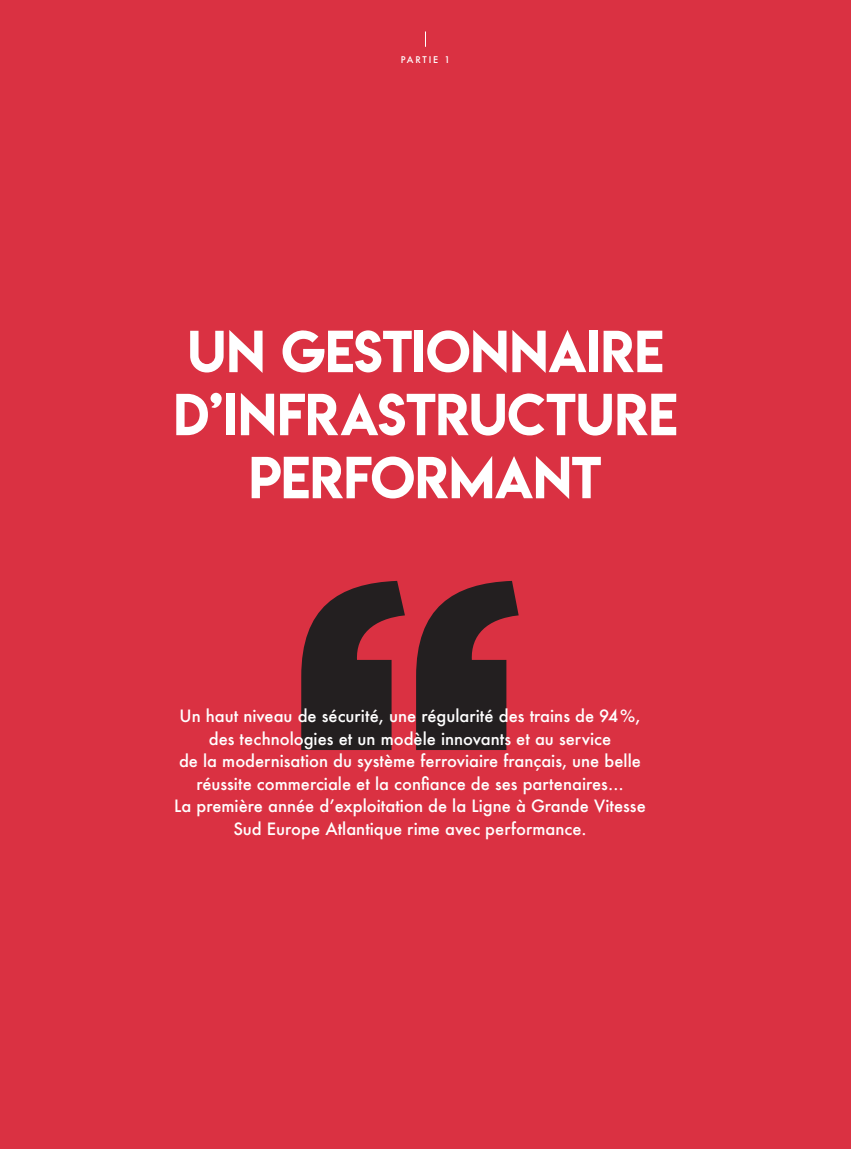
<style>
.page{position:relative;width:851px;height:1149px;background:#fff}
.page>*{position:absolute;margin:0;border:0;box-sizing:border-box;transform-origin:0 0}
.t1{font:52.5px/63px "Lemon Milk";color:#fff}
.t2{font:500 16.5px/22.5px "Futura";color:#fff;text-align:center}
.t3{font:500 9px "Futura";letter-spacing:.2em;color:#fff}
</style>
<div class="page">
<div style="left:0;top:0;width:850px;height:1148px;background:#da3142"></div>
<svg style="left:416px;top:580px;width:102px;height:169px"></svg>
<svg style="left:301px;top:580px;width:104px;height:169px"></svg>
<svg style="left:425px;top:31px;width:1px;height:16px"></svg>
<p class="t3" style="left:401px;top:53px;width:51px">partie 1</p>
<h1 class="t1" style="left:174px;top:319px;width:141px">UN GESTIONNAIRE<br>D’INFRASTRUCTURE</h1>
<h1 class="t1" style="left:249px;top:445px;width:36px">PERFORMANT</h1>
<p class="t2" style="left:174px;top:704px;width:473px">Un haut niveau de sécurité, une régularité des trains de 94%, des technologies et un modèle innovants et au service<br>de la modernisation du système ferroviaire français, une belle réussite commerciale et la confiance de ses partenaires…<br>La première année d’exploitation de la Ligne à Grande Vitesse Sud Europe Atlantique rime avec performance.</p>
</div>
